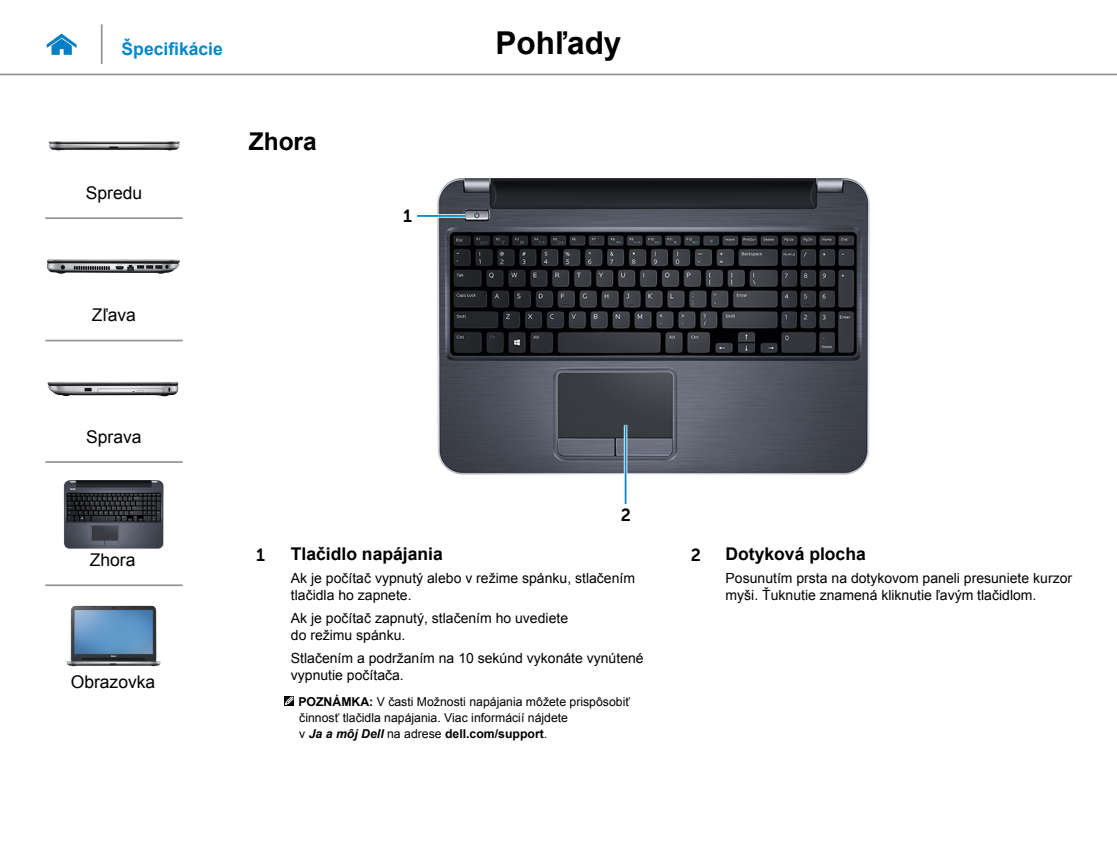
<style>
.page{position:relative;width:1117px;height:844px;background:#fff}
.page>*{position:absolute;margin:0;border:0;box-sizing:border-box;transform-origin:0 0}
.t1{font:700 31.5px "Arial";color:#000}
.Head2{font:700 24.5px "Arial";color:#000}
.Callout_Head{font:700 17.5px "Arial";color:#000}
.t2{font:17.5px "Arial";color:#000}
.t3{font:700 17.5px "Arial";color:#0087cc}
.Callout_Head-2{font:17.5px "Museo Sans For Dell 700";color:#000}
.Callout-L{font:17.5px "Museo Sans For Dell 700";color:#000}
.Callout_description{font:14px/17.5px "Arial";color:#000}
.Note{font:12.25px/15.8px "Arial";color:#000}
.s1{font-weight:700}
.s2{font-weight:700;font-style:italic}
</style>
<div class="page">
<hr style="left:0;top:74px;width:1116px;height:1px;background:#939598">
<img style="left:46px;top:33px;width:31px;height:23px">
<svg style="left:284px;top:696px;width:9px;height:9px"></svg>
<svg style="left:285px;top:696px;width:8px;height:8px"></svg>
<img style="left:437px;top:178px;width:433px;height:297px">
<svg style="left:437px;top:214px;width:28px;height:4px"></svg>
<hr style="left:417px;top:215px;width:48px;height:2px;background:#0087cc">
<svg style="left:623px;top:425px;width:4px;height:79px"></svg>
<hr style="left:624px;top:425px;width:2px;height:79px;background:#0087cc">
<hr style="left:101px;top:24px;width:2px;height:40px;background:#939598">
<img style="left:48px;top:141px;width:132px;height:10px">
<img style="left:47px;top:259px;width:133px;height:15px">
<img style="left:47px;top:381px;width:132px;height:16px">
<img style="left:64px;top:480px;width:100px;height:69px">
<img style="left:66px;top:605px;width:95px;height:62px">
<hr style="left:45px;top:217px;width:138px;height:2px;background:#939598">
<hr style="left:45px;top:339px;width:138px;height:2px;background:#939598">
<hr style="left:45px;top:461px;width:138px;height:2px;background:#939598">
<hr style="left:45px;top:584px;width:138px;height:2px;background:#939598">
<p class="t3" style="left:122px;top:37px;width:103px">Špecifikácie</p>
<h1 class="t1" style="left:495px;top:22px;width:127px">Pohľady</h1>
<p class="t2" style="left:86px;top:181px;width:58px">Spredu</p>
<p class="t2" style="left:92px;top:303px;width:46px">Zľava</p>
<p class="t2" style="left:86px;top:425px;width:57px">Sprava</p>
<p class="t2" style="left:90px;top:548px;width:47px">Zhora</p>
<p class="t2" style="left:71px;top:670px;width:86px">Obrazovka</p>
<p class="Head2" style="left:249px;top:125px;width:70px">Zhora</p>
<p class="Callout-L" style="left:403px;top:206px;width:10px">1</p>
<p class="Callout-L" style="left:620px;top:505px;width:12px">2</p>
<p class="Callout_Head-2" style="left:256px;top:544px;width:10px">1</p>
<p class="Callout_Head" style="left:291px;top:542px;width:153px">Tlačidlo napájania</p>
<p class="Callout_description" style="left:291px;top:569px;width:345px">Ak je počítač vypnutý alebo v režime spánku, stlačením tlačidla ho zapnete.</p>
<p class="Callout_description" style="left:291px;top:609px;width:279px">Ak je počítač zapnutý, stlačením ho uvediete do režimu spánku.</p>
<p class="Callout_description" style="left:291px;top:649px;width:354px">Stlačením a podržaním na 10 sekúnd vykonáte vynútené vypnutie počítača.</p>
<p class="Note" style="left:298px;top:693px;width:333px"><span class="s1">POZNÁMKA:</span> V časti Možnosti napájania môžete prispôsobiť činnosť tlačidla napájania. Viac informácií nájdete<br>v <span class="s2">Ja a môj Dell</span> na adrese <span class="s1">dell.com/support</span>.</p>
<p class="Callout_Head-2" style="left:690px;top:544px;width:12px">2</p>
<p class="Callout_Head" style="left:725px;top:542px;width:142px">Dotyková plocha</p>
<p class="Callout_description" style="left:725px;top:569px;width:348px">Posunutím prsta na dotykovom paneli presuniete kurzor myši. Ťuknutie znamená kliknutie ľavým tlačidlom.</p>
</div>
